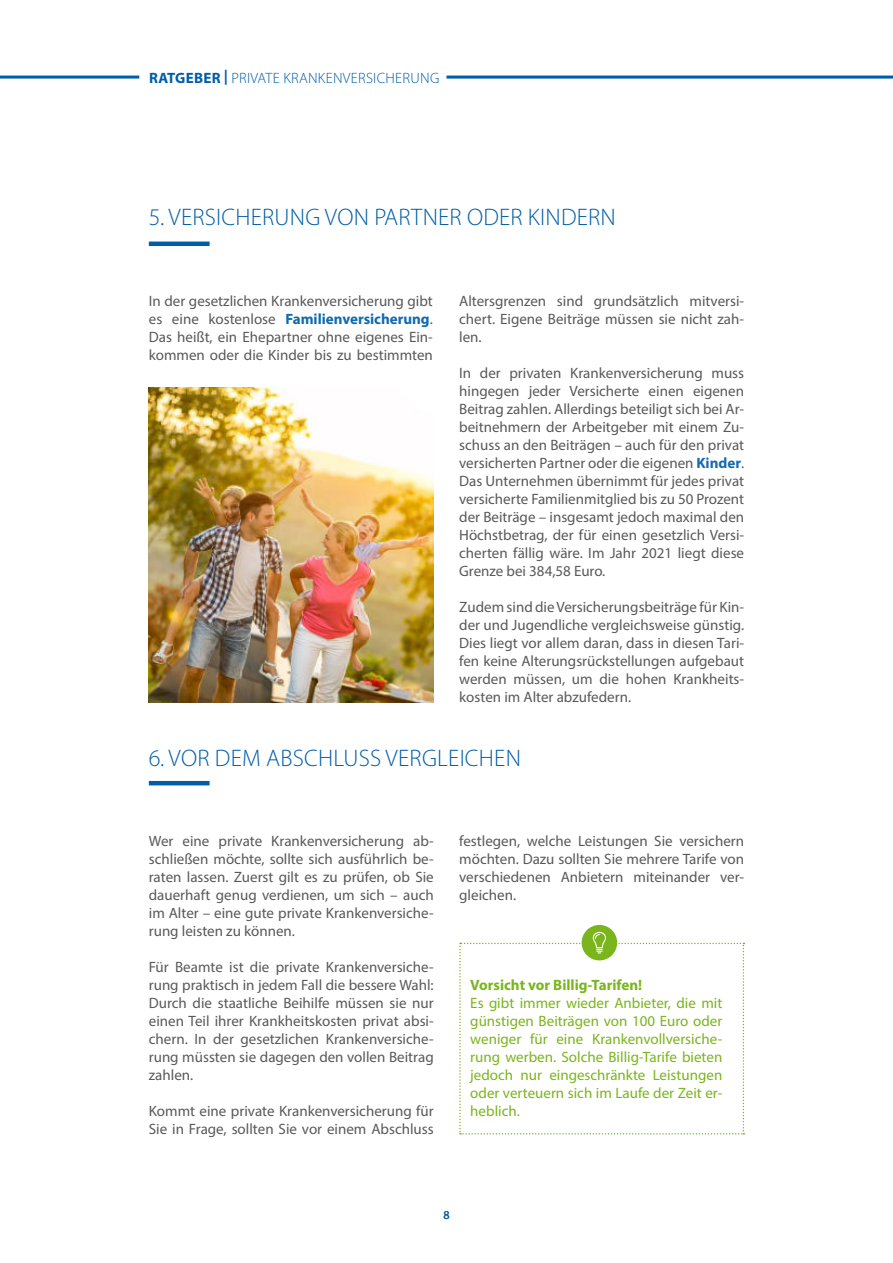
<style>
.page{position:relative;width:893px;height:1263px;background:#fff}
.page>*{position:absolute;margin:0;border:0;box-sizing:border-box;transform-origin:0 0}
.t1{font:300 24px "Myriad Pro";letter-spacing:.01em;color:#005ea8}
.t2{font:15px/18px "Myriad Pro";color:#595959;text-align:justify}
.t3{font:15px/18px "Myriad Pro";color:#7ab51c;text-align:justify}
.t4{font:300 15px "Myriad Pro";letter-spacing:.02em;color:#005ea8}
.t5{font:700 15px "Myriad Pro";color:#7ab51c}
.t6{font:12px "Myriad Pro";color:#005ea8}
.s1{font-weight:700}
.s2{font-weight:700;color:#0f6ab0}
.s3{font-weight:700;color:#166ab0}
</style>
<div class="page">
<hr style="left:0;top:76px;width:139px;height:3px;background:#005ea8">
<hr style="left:446px;top:76px;width:447px;height:3px;background:#005ea8">
<hr style="left:149px;top:781px;width:61px;height:4px;background:#005ea8">
<div style="left:582px;top:925px;width:35px;height:35px;background:#7ab51c;border-radius:50%"></div>
<svg style="left:459px;top:932px;width:285px;height:202px"></svg>
<hr style="left:149px;top:242px;width:61px;height:4px;background:#005ea8">
<img style="left:149px;top:388px;width:285px;height:314px">
<p class="t4" style="left:149px;top:71px;width:292px"><span class="s1">RATGEBER |</span> PRIVATE KRANKENVERSICHERUNG</p>
<h1 class="t1" style="left:149px;top:207px;width:468px">5. VERSICHERUNG VON PARTNER ODER KINDERN</h1>
<p class="t2" style="left:149px;top:292px;width:286px">In der gesetzlichen Krankenversicherung gibt es eine kostenlose <span class="s2">Familienversicherung</span>.<br>Das heißt, ein Ehepartner ohne eigenes Ein&shy;kommen oder die Kinder bis zu bestimmten</p>
<p class="t2" style="left:459px;top:292px;width:286px">Altersgrenzen sind grundsätzlich mitversi&shy;chert. Eigene Beiträge müssen sie nicht zah&shy;len.</p>
<p class="t2" style="left:459px;top:364px;width:286px">In der privaten Krankenversicherung muss hingegen jeder Versicherte einen eigenen Beitrag zahlen. Allerdings beteiligt sich bei Ar&shy;beitnehmern der Arbeitgeber mit einem Zu&shy;schuss an den Beiträgen – auch für den privat versicherten Partner oder die eigenen <span class="s3">Kinder</span>.<br>Das Unternehmen übernimmt für jedes privat versicherte Familienmitglied bis zu 50 Prozent der Beiträge – insgesamt jedoch maximal den Höchstbetrag, der für einen gesetzlich Versi&shy;cherten fällig wäre. Im Jahr 2021 liegt diese Grenze bei 384,58 Euro.</p>
<p class="t2" style="left:459px;top:598px;width:286px">Zudem sind die Versicherungsbeiträge für Kin&shy;der und Jugendliche vergleichsweise günstig.<br>Dies liegt vor allem daran, dass in diesen Tari&shy;fen keine Alterungsrückstellungen aufgebaut werden müssen, um die hohen Krankheits&shy;kosten im Alter abzufedern.</p>
<h1 class="t1" style="left:149px;top:747px;width:374px">6. VOR DEM ABSCHLUSS VERGLEICHEN</h1>
<p class="t2" style="left:149px;top:832px;width:286px">Wer eine private Krankenversicherung ab&shy;schließen möchte, sollte sich ausführlich be&shy;raten lassen. Zuerst gilt es zu prüfen, ob Sie dauerhaft genug verdienen, um sich – auch im Alter – eine gute private Krankenversiche&shy;rung leisten zu können.</p>
<p class="t2" style="left:149px;top:958px;width:286px">Für Beamte ist die private Krankenversiche&shy;rung praktisch in jedem Fall die bessere Wahl:<br>Durch die staatliche Beihilfe müssen sie nur einen Teil ihrer Krankheitskosten privat absi&shy;chern. In der gesetzlichen Krankenversiche&shy;rung müssten sie dagegen den vollen Beitrag zahlen.</p>
<p class="t2" style="left:149px;top:1102px;width:286px">Kommt eine private Krankenversicherung für<br>Sie in Frage, sollten Sie vor einem Abschluss</p>
<p class="t2" style="left:459px;top:832px;width:286px">festlegen, welche Leistungen Sie versichern möchten. Dazu sollten Sie mehrere Tarife von verschiedenen Anbietern miteinander ver&shy;gleichen.</p>
<p class="t5" style="left:470px;top:979px;width:173px">Vorsicht vor Billig-Tarifen!</p>
<p class="t3" style="left:470px;top:994px;width:254px">Es gibt immer wieder Anbieter, die mit günstigen Beiträgen von 100 Euro oder weniger für eine Krankenvollversiche&shy;rung werben. Solche Billig-Tarife bieten jedoch nur eingeschränkte Leistungen oder verteuern sich im Laufe der Zeit er&shy;heblich.</p>
<p class="t6" style="left:443px;top:1209px;width:8px">8</p>
</div>
